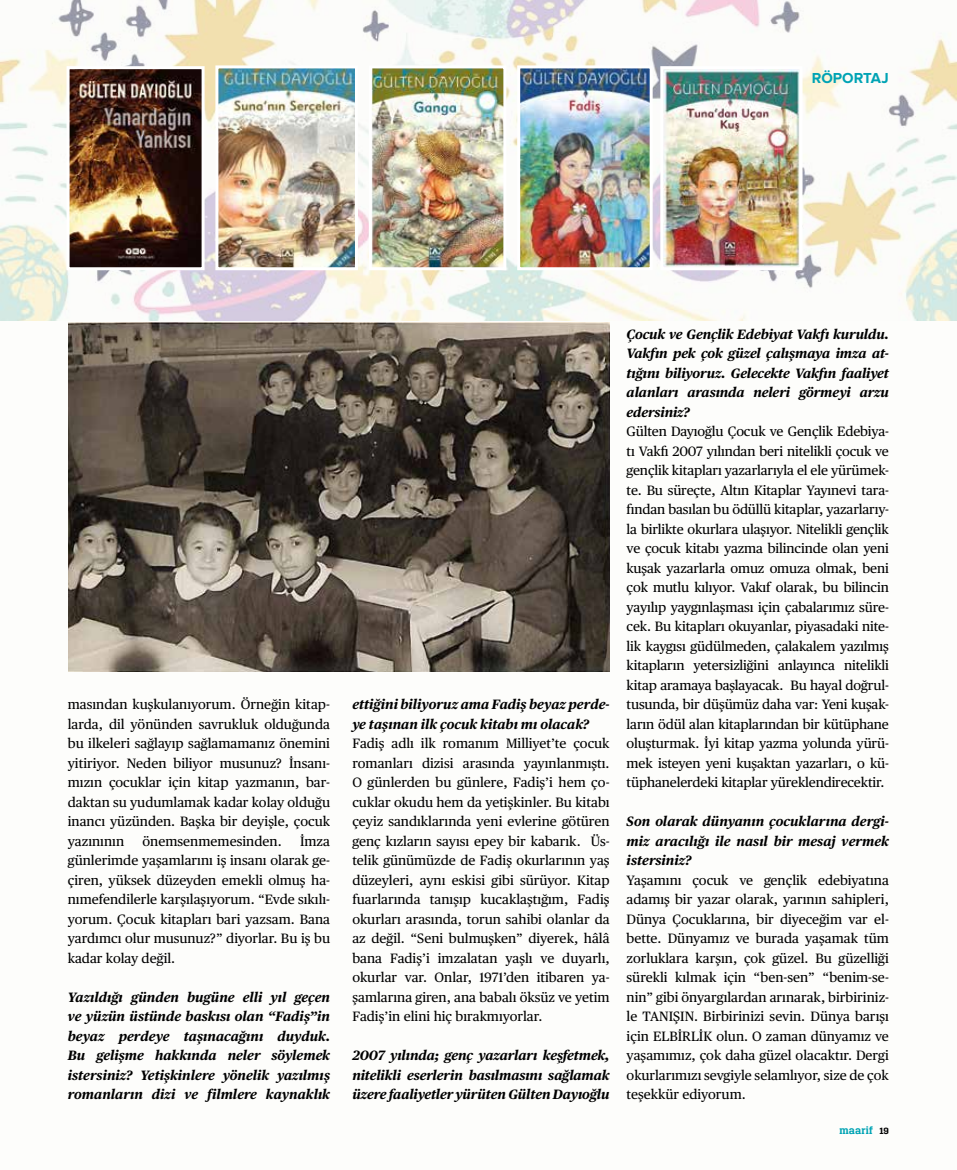
<style>
.page{position:relative;width:957px;height:1170px;background:#fff}
.page>*{position:absolute;margin:0;border:0;box-sizing:border-box;transform-origin:0 0}
.t1{font:700 15px "Proxima Nova";color:#00a3b4}
.t2{font:13.5px/19.5px "Publico Text";color:#000;text-align:justify}
.t3{font:italic 700 13.5px/19.5px "Publico Text";color:#000;text-align:justify}
.t4{font:600 10.5px "Brace Web";letter-spacing:.02em;color:#00a3b4}
.t5{font:600 9px "Brace Web";color:#000;scale:1.05 1}
</style>
<div class="page">
<div style="left:0;top:0;width:957px;height:1169px;background:#fdfdfb"></div>
<img style="left:0;top:0;width:957px;height:320px">
<img style="left:373px;top:69px;width:129px;height:197px">
<div style="left:369px;top:65px;width:137px;height:205px;border:3px solid #fff"></div>
<img style="left:68px;top:323px;width:541px;height:348px">
<img style="left:71px;top:70px;width:130px;height:196px">
<div style="left:67px;top:66px;width:138px;height:204px;border:3px solid #fff"></div>
<img style="left:521px;top:69px;width:127px;height:197px">
<div style="left:517px;top:65px;width:135px;height:205px;border:3px solid #fff"></div>
<img style="left:664px;top:70px;width:134px;height:196px">
<div style="left:660px;top:66px;width:142px;height:204px;border:3px solid #fff"></div>
<img style="left:219px;top:69px;width:135px;height:197px">
<div style="left:215px;top:65px;width:143px;height:205px;border:3px solid #fff"></div>
<p class="t1" style="left:811px;top:72px;width:79px">RÖPORTAJ</p>
<p class="t2" style="left:68px;top:693px;width:264px">masından kuşkulanıyorum. Örneğin kitap&shy;larda, dil yönünden savrukluk olduğunda bu ilkeleri sağlayıp sağlamamanız önemini yitiriyor. Neden biliyor musunuz? İnsanı&shy;mızın çocuklar için kitap yazmanın, bar&shy;daktan su yudumlamak kadar kolay olduğu inancı yüzünden. Başka bir deyişle, çocuk yazınının</p>
<p class="t2" style="left:68px;top:830px;width:264px;text-indent:232px">İmza günlerimde yaşamlarını iş insanı olarak ge&shy;çiren, yüksek düzeyden emekli olmuş ha&shy;nımefendilerle karşılaşıyorum. “Evde sıkılı&shy;yorum. Çocuk kitapları bari yazsam. Bana yardımcı olur musunuz?” diyorlar. Bu iş bu kadar kolay değil.</p>
<p class="t3" style="left:68px;top:986px;width:264px">Yazıldığı günden bugüne elli yıl geçen ve yüzün üstünde baskısı olan “Fadiş”in beyaz perdeye taşınacağını duyduk.<br>Bu gelişme hakkında neler söylemek istersiniz? Yetişkinlere yönelik yazılmış romanların dizi ve filmlere kaynaklık</p>
<p class="t2" style="left:142px;top:830px;width:141px">önemsenmemesinden.</p>
<p class="t3" style="left:352px;top:693px;width:259px">ettiğini biliyoruz ama Fadiş beyaz perde&shy;ye taşınan ilk çocuk kitabı mı olacak?</p>
<p class="t2" style="left:352px;top:732px;width:259px">Fadiş adlı ilk romanım Milliyet’te çocuk romanları dizisi arasında yayınlanmıştı.<br>O günlerden bu günlere, Fadiş’i hem ço&shy;cuklar okudu hem da yetişkinler. Bu kitabı çeyiz sandıklarında yeni evlerine götüren genç kızların sayısı epey bir kabarık. Üs&shy;telik günümüzde de Fadiş okurlarının yaş düzeyleri, aynı eskisi gibi sürüyor. Kitap fuarlarında tanışıp kucaklaştığım, Fadiş okurları arasında, torun sahibi olanlar da az değil. “Seni bulmuşken” diyerek, hâlâ bana Fadiş’i imzalatan yaşlı ve duyarlı, okurlar var. Onlar, 1971’den itibaren ya&shy;şamlarına giren, ana babalı öksüz ve yetim Fadiş’in elini hiç bırakmıyorlar.</p>
<p class="t3" style="left:352px;top:1044px;width:259px">2007 yılında; genç yazarları keşfetmek, nitelikli eserlerin basılmasını sağlamak üzere faaliyetler yürüten Gülten Dayıoğlu</p>
<p class="t3" style="left:626px;top:323px;width:264px">Çocuk ve Gençlik Edebiyat Vakfı kuruldu.<br>Vakfın pek çok güzel çalışmaya imza at&shy;tığını biliyoruz. Gelecekte Vakfın faaliyet alanları arasında neleri görmeyi arzu edersiniz?</p>
<p class="t2" style="left:626px;top:421px;width:264px">Gülten Dayıoğlu Çocuk ve Gençlik Edebiya&shy;tı Vakfı 2007 yılından beri nitelikli çocuk ve gençlik kitapları yazarlarıyla el ele yürümek&shy;te. Bu süreçte, Altın Kitaplar Yayınevi tara&shy;fından basılan bu ödüllü kitaplar, yazarlarıy&shy;la birlikte okurlara ulaşıyor. Nitelikli gençlik ve çocuk kitabı yazma bilincinde olan yeni kuşak yazarlarla omuz omuza olmak, beni çok mutlu kılıyor. Vakıf olarak, bu bilincin yayılıp yaygınlaşması için çabalarımız süre&shy;cek. Bu kitapları okuyanlar, piyasadaki nite&shy;lik kaygısı güdülmeden, çalakalem yazılmış kitapların yetersizliğini anlayınca nitelikli kitap aramaya başlayacak. Bu hayal doğrul&shy;tusunda, bir düşümüz daha var: Yeni kuşak&shy;ların ödül alan kitaplarından bir kütüphane oluşturmak. İyi kitap yazma yolunda yürü&shy;mek isteyen yeni kuşaktan yazarları, o kü&shy;tüphanelerdeki kitaplar yüreklendirecektir.</p>
<p class="t3" style="left:626px;top:810px;width:264px">Son olarak dünyanın çocuklarına dergi&shy;miz aracılığı ile nasıl bir mesaj vermek istersiniz?</p>
<p class="t2" style="left:626px;top:869px;width:264px">Yaşamını çocuk ve gençlik edebiyatına adamış bir yazar olarak, yarının sahipleri, Dünya Çocuklarına, bir diyeceğim var el&shy;bette. Dünyamız ve burada yaşamak tüm zorluklara karşın, çok güzel. Bu güzelliği sürekli kılmak için “ben-sen” “benim-se&shy;nin” gibi önyargılardan arınarak, birbiriniz&shy;le TANIŞIN. Birbirinizi sevin. Dünya barışı için ELBİRLİK olun. O zaman dünyamız ve yaşamımız, çok daha güzel olacaktır. Dergi okurlarımızı sevgiyle selamlıyor, size de çok teşekkür ediyorum.</p>
<p class="t4" style="left:839px;top:1122px;width:35px">maarif</p>
<p class="t5" style="left:879px;top:1123px;width:11px">19</p>
<p class="t4" style="left:839px;top:1123px;width:35px">maarif</p>
<p class="t5" style="left:879px;top:1124px;width:11px">19</p>
</div>
